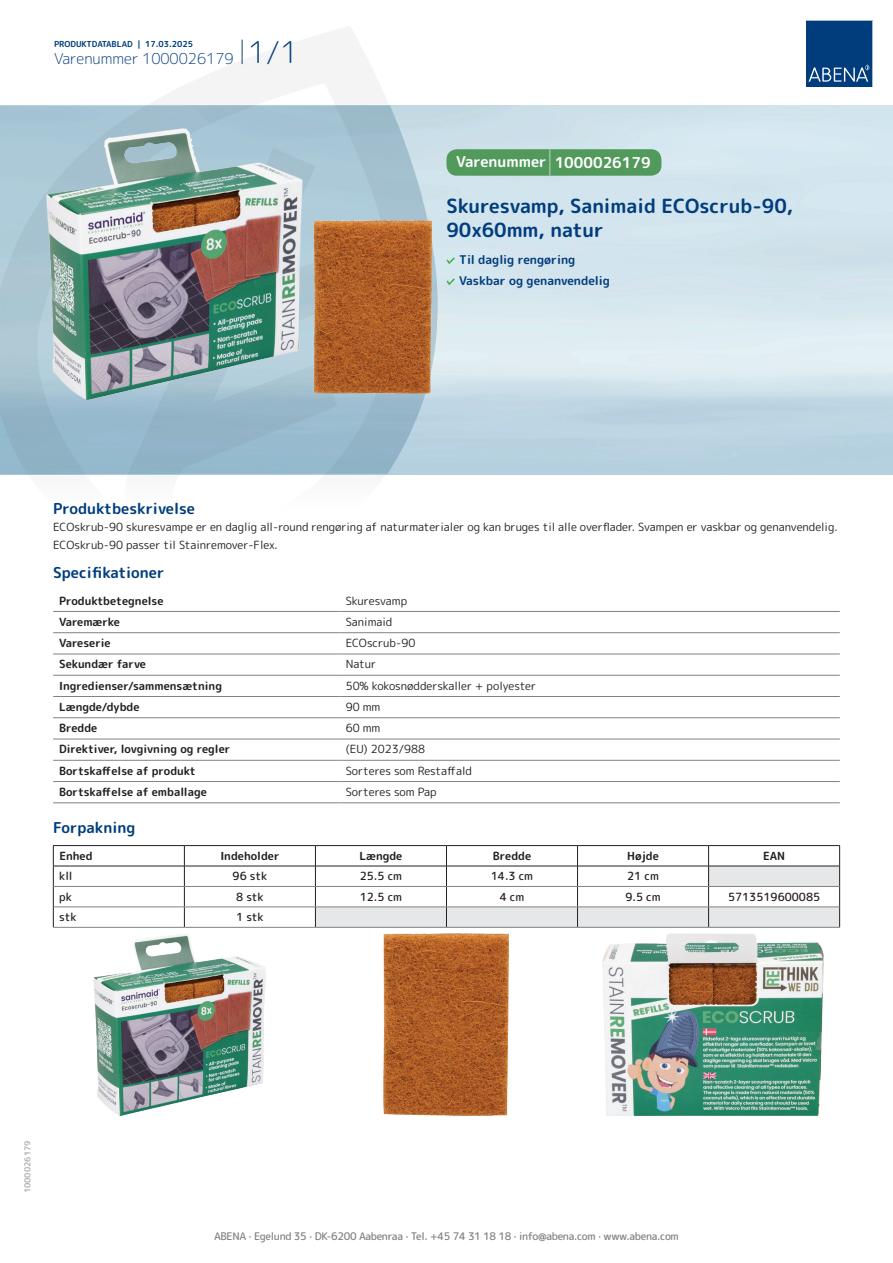
<style>
.page{position:relative;width:893px;height:1263px;background:#fff}
.page>*{position:absolute;margin:0;border:0;box-sizing:border-box;transform-origin:0 0}
.t1{font:700 19.5px/24px "Rounded Mplus 1 c";color:#013d7d}
.t2{font:700 15px "Rounded Mplus 1 c";color:#013d7d}
.t3{font:300 15px "Rounded Mplus 1 c";color:#013d7d}
.t4{font:700 15px "Rounded Mplus 1 c";color:#fff}
.t5{font:700 12px/21px "Rounded Mplus 1 c";color:#013d7d}
.t6{font:11.25px/18px "Rounded Mplus 1 c";color:#231f20}
.t7{font:700 11.25px "Rounded Mplus 1 c";color:#231f20}
.t8{font:500 11.25px "Rounded Mplus 1 c";color:#231f20}
.t9{font:500 10.5px "Rounded Mplus 1 c";letter-spacing:-.03em;color:#808285}
.t10{font:700 8.25px "Rounded Mplus 1 c";color:#013d7d}
.t11{font:700 8.25px "Rounded Mplus 1 c";color:#b2b3b7}
.s1{font-size:30px}
.s2{font-size:25.5px}
</style>
<div class="page">
<svg style="left:0;top:26px;width:439px;height:449px"></svg>
<svg style="left:0;top:106px;width:438px;height:368px;background:#9fbecf"></svg>
<svg style="left:242px;top:40px;width:1px;height:24px"></svg>
<svg style="left:806px;top:20px;width:67px;height:67px;background:#144b86"></svg>
<img style="left:47px;top:129px;width:384px;height:270px">
<hr style="left:53px;top:611px;width:287px;height:1px;background:#808285">
<hr style="left:340px;top:611px;width:500px;height:1px;background:#808285">
<hr style="left:53px;top:632px;width:287px;height:1px;background:#808285">
<hr style="left:340px;top:632px;width:500px;height:1px;background:#808285">
<hr style="left:53px;top:654px;width:287px;height:1px;background:#808285">
<hr style="left:340px;top:654px;width:500px;height:1px;background:#808285">
<hr style="left:53px;top:675px;width:287px;height:1px;background:#808285">
<hr style="left:340px;top:675px;width:500px;height:1px;background:#808285">
<hr style="left:53px;top:696px;width:287px;height:1px;background:#808285">
<hr style="left:340px;top:696px;width:500px;height:1px;background:#808285">
<hr style="left:53px;top:717px;width:287px;height:1px;background:#808285">
<hr style="left:340px;top:717px;width:500px;height:1px;background:#808285">
<hr style="left:53px;top:739px;width:287px;height:1px;background:#808285">
<hr style="left:340px;top:739px;width:500px;height:1px;background:#808285">
<hr style="left:53px;top:760px;width:287px;height:1px;background:#808285">
<hr style="left:340px;top:760px;width:500px;height:1px;background:#808285">
<hr style="left:53px;top:781px;width:287px;height:1px;background:#808285">
<hr style="left:340px;top:781px;width:500px;height:1px;background:#808285">
<hr style="left:53px;top:802px;width:287px;height:1px;background:#808285">
<hr style="left:340px;top:802px;width:500px;height:1px;background:#808285">
<hr style="left:53px;top:845px;width:131px;height:1px;background:#231f20">
<hr style="left:184px;top:845px;width:131px;height:1px;background:#231f20">
<hr style="left:315px;top:845px;width:131px;height:1px;background:#231f20">
<hr style="left:446px;top:845px;width:131px;height:1px;background:#231f20">
<hr style="left:577px;top:845px;width:132px;height:1px;background:#231f20">
<hr style="left:709px;top:845px;width:131px;height:1px;background:#231f20">
<hr style="left:53px;top:866px;width:131px;height:1px;background:#231f20">
<hr style="left:184px;top:866px;width:131px;height:1px;background:#231f20">
<svg style="left:53px;top:846px;width:1px;height:81px"></svg>
<svg style="left:184px;top:846px;width:1px;height:81px"></svg>
<svg style="left:315px;top:846px;width:525px;height:81px"></svg>
<hr style="left:54px;top:886px;width:130px;height:1px;background:#808285">
<hr style="left:184px;top:886px;width:131px;height:1px;background:#808285">
<hr style="left:315px;top:886px;width:131px;height:1px;background:#808285">
<hr style="left:446px;top:886px;width:131px;height:1px;background:#808285">
<hr style="left:577px;top:886px;width:132px;height:1px;background:#808285">
<hr style="left:709px;top:886px;width:130px;height:1px;background:#808285">
<hr style="left:54px;top:907px;width:130px;height:1px;background:#808285">
<hr style="left:184px;top:907px;width:131px;height:1px;background:#808285">
<hr style="left:315px;top:907px;width:131px;height:1px;background:#808285">
<hr style="left:446px;top:907px;width:131px;height:1px;background:#808285">
<hr style="left:577px;top:907px;width:132px;height:1px;background:#808285">
<hr style="left:709px;top:907px;width:130px;height:1px;background:#808285">
<hr style="left:53px;top:927px;width:131px;height:1px;background:#808285">
<hr style="left:184px;top:927px;width:131px;height:1px;background:#808285">
<hr style="left:315px;top:927px;width:131px;height:1px;background:#808285">
<hr style="left:446px;top:927px;width:131px;height:1px;background:#808285">
<hr style="left:577px;top:927px;width:132px;height:1px;background:#808285">
<hr style="left:709px;top:927px;width:131px;height:1px;background:#808285">
<img style="left:94px;top:934px;width:172px;height:182px">
<img style="left:384px;top:933px;width:125px;height:183px">
<img style="left:602px;top:933px;width:222px;height:183px">
<svg style="left:446px;top:257px;width:9px;height:7px"></svg>
<svg style="left:446px;top:278px;width:9px;height:7px"></svg>
<div style="left:446px;top:149px;width:215px;height:27px;background:#52995c;border-radius:10px"></div>
<p class="t10" style="left:54px;top:38px;width:141px">PRODUKTDATABLAD | 17.03.2025</p>
<h2 class="t3" style="left:54px;top:48px;width:246px">Varenummer 1000026179 <span class="s1">1/1</span></h2>
<h2 class="t4" style="left:456px;top:152px;width:196px">Varenummer <span class="s2">|</span> 1000026179</h2>
<h1 class="t1" style="left:446px;top:194px;width:348px">Skuresvamp, Sanimaid ECOscrub-90,<br>90x60mm, natur</h1>
<p class="t5" style="left:459px;top:249px;width:152px">Til daglig rengøring<br>Vaskbar og genanvendelig</p>
<h2 class="t2" style="left:53px;top:498px;width:143px">Produktbeskrivelse</h2>
<p class="t6" style="left:53px;top:517px;width:786px">ECOskrub-90 skuresvampe er en daglig all-round rengøring af naturmaterialer og kan bruges til alle overflader. Svampen er vaskbar og genanvendelig.<br>ECOskrub-90 passer til Stainremover-Flex.</p>
<h2 class="t2" style="left:53px;top:562px;width:113px">Specifikationer</h2>
<p class="t7" style="left:59px;top:592px;width:106px">Produktbetegnelse</p>
<p class="t6" style="left:346px;top:591px;width:63px">Skuresvamp</p>
<p class="t7" style="left:59px;top:614px;width:62px">Varemærke</p>
<p class="t6" style="left:346px;top:613px;width:48px">Sanimaid</p>
<p class="t7" style="left:59px;top:635px;width:53px">Vareserie</p>
<p class="t6" style="left:346px;top:634px;width:71px">ECOscrub-90</p>
<p class="t7" style="left:59px;top:656px;width:88px">Sekundær farve</p>
<p class="t6" style="left:346px;top:655px;width:32px">Natur</p>
<p class="t7" style="left:59px;top:678px;width:164px">Ingredienser/sammensætning</p>
<p class="t6" style="left:346px;top:676px;width:192px">50% kokosnødderskaller + polyester</p>
<p class="t7" style="left:59px;top:699px;width:82px">Længde/dybde</p>
<p class="t6" style="left:346px;top:698px;width:36px">90 mm</p>
<p class="t7" style="left:59px;top:720px;width:40px">Bredde</p>
<p class="t6" style="left:346px;top:719px;width:36px">60 mm</p>
<p class="t7" style="left:59px;top:741px;width:173px">Direktiver, lovgivning og regler</p>
<p class="t6" style="left:346px;top:740px;width:81px">(EU) 2023/988</p>
<p class="t7" style="left:59px;top:763px;width:138px">Bortskaffelse af produkt</p>
<p class="t6" style="left:346px;top:762px;width:128px">Sorteres som Restaffald</p>
<p class="t7" style="left:59px;top:784px;width:149px">Bortskaffelse af emballage</p>
<p class="t6" style="left:346px;top:783px;width:93px">Sorteres som Pap</p>
<h2 class="t2" style="left:53px;top:817px;width:84px">Forpakning</h2>
<p class="t7" style="left:59px;top:848px;width:35px">Enhed</p>
<p class="t7" style="left:220px;top:848px;width:61px">Indeholder</p>
<p class="t7" style="left:359px;top:848px;width:44px">Længde</p>
<p class="t7" style="left:493px;top:848px;width:40px">Bredde</p>
<p class="t7" style="left:627px;top:848px;width:33px">Højde</p>
<p class="t7" style="left:763px;top:848px;width:24px">EAN</p>
<p class="t8" style="left:59px;top:868px;width:15px">kll</p>
<p class="t8" style="left:233px;top:868px;width:36px">96 stk</p>
<p class="t8" style="left:360px;top:868px;width:44px">25.5 cm</p>
<p class="t8" style="left:491px;top:868px;width:44px">14.3 cm</p>
<p class="t8" style="left:627px;top:868px;width:33px">21 cm</p>
<p class="t8" style="left:59px;top:889px;width:14px">pk</p>
<p class="t8" style="left:236px;top:889px;width:29px">8 stk</p>
<p class="t8" style="left:360px;top:889px;width:44px">12.5 cm</p>
<p class="t8" style="left:500px;top:889px;width:26px">4 cm</p>
<p class="t8" style="left:625px;top:889px;width:37px">9.5 cm</p>
<p class="t8" style="left:728px;top:889px;width:94px">5713519600085</p>
<p class="t8" style="left:59px;top:909px;width:19px">stk</p>
<p class="t8" style="left:236px;top:909px;width:29px">1 stk</p>
<p class="t11" style="left:22px;top:1193px;width:54px;rotate:-90deg">1000026179</p>
<p class="t9" style="left:214px;top:1229px;width:466px">ABENA · Egelund 35 · DK-6200 Aabenraa · Tel. +45 74 31 18 18 · info@abena.com · www.abena.com</p>
</div>
